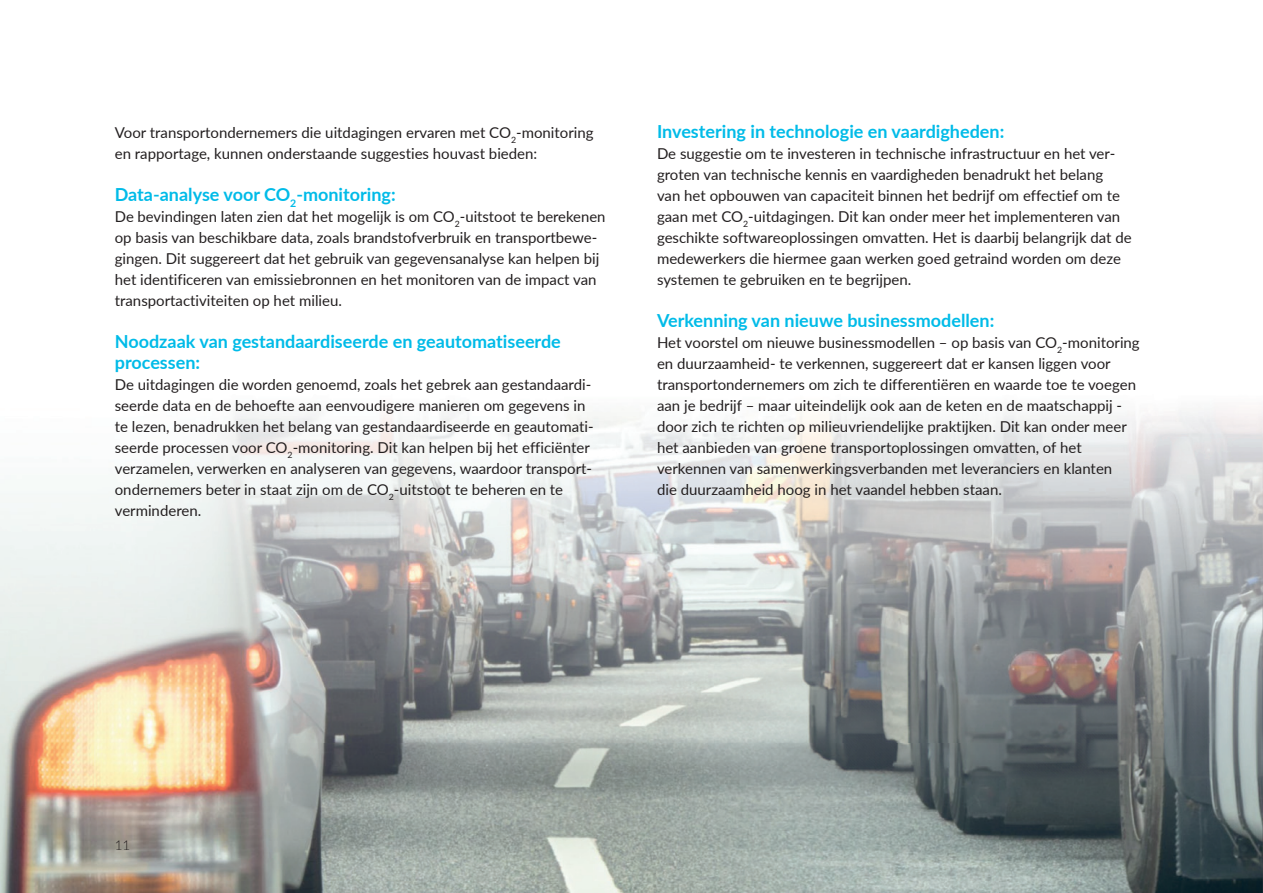
<style>
.page{position:relative;width:1263px;height:893px;background:#fff}
.page>*{position:absolute;margin:0;border:0;box-sizing:border-box;transform-origin:0 0}
.t1{font:700 18px/21px "Lato";color:#00bbe8}
.t2{font:15px/21px "Lato";color:#231f20}
.t3{font:300 13.5px "Lato";color:#231f20}
</style>
<div class="page">
<img style="left:0;top:409px;width:1263px;height:484px">
<p class="t2" style="left:115px;top:121px;width:480px">Voor transportondernemers die uitdagingen ervaren met CO<sub>2</sub>-monitoring en rapportage, kunnen onderstaande suggesties houvast bieden:</p>
<p class="t1" style="left:115px;top:183px;width:282px">Data-analyse voor CO<sub>2</sub>-monitoring:</p>
<p class="t2" style="left:115px;top:205px;width:492px">De bevindingen laten zien dat het mogelijk is om CO<sub>2</sub>-uitstoot te berekenen op basis van beschikbare data, zoals brandstofverbruik en transportbewe&shy;gingen. Dit suggereert dat het gebruik van gegevensanalyse kan helpen bij het identificeren van emissiebronnen en het monitoren van de impact van transportactiviteiten op het milieu.</p>
<p class="t1" style="left:115px;top:330px;width:448px">Noodzaak van gestandaardiseerde en geautomatiseerde processen:</p>
<p class="t2" style="left:115px;top:373px;width:480px">De uitdagingen die worden genoemd, zoals het gebrek aan gestandaardi&shy;seerde data en de behoefte aan eenvoudigere manieren om gegevens in te lezen, benadrukken het belang van gestandaardiseerde en geautomati&shy;seerde processen voor CO<sub>2</sub>-monitoring. Dit kan helpen bij het efficiënter verzamelen, verwerken en analyseren van gegevens, waardoor transport&shy;ondernemers beter in staat zijn om de CO<sub>2</sub>-uitstoot te beheren en te verminderen.</p>
<p class="t1" style="left:657px;top:120px;width:349px">Investering in technologie en vaardigheden:</p>
<p class="t2" style="left:657px;top:142px;width:476px">De suggestie om te investeren in technische infrastructuur en het ver&shy;groten van technische kennis en vaardigheden benadrukt het belang<br>van het opbouwen van capaciteit binnen het bedrijf om effectief om te gaan met CO<sub>2</sub>-uitdagingen. Dit kan onder meer het implementeren van geschikte softwareoplossingen omvatten. Het is daarbij belangrijk dat de medewerkers die hiermee gaan werken goed getraind worden om deze systemen te gebruiken en te begrijpen.</p>
<p class="t1" style="left:657px;top:309px;width:339px">Verkenning van nieuwe businessmodellen:</p>
<p class="t2" style="left:657px;top:331px;width:484px">Het voorstel om nieuwe businessmodellen – op basis van CO<sub>2</sub>-monitoring en duurzaamheid- te verkennen, suggereert dat er kansen liggen voor transportondernemers om zich te differentiëren en waarde toe te voegen aan je bedrijf – maar uiteindelijk ook aan de keten en de maatschappij - door zich te richten op milieuvriendelijke praktijken. Dit kan onder meer het aanbieden van groene transportoplossingen omvatten, of het verkennen van samenwerkingsverbanden met leveranciers en klanten<br>die duurzaamheid hoog in het vaandel hebben staan.</p>
<p class="t3" style="left:115px;top:836px;width:17px">11</p>
</div>
